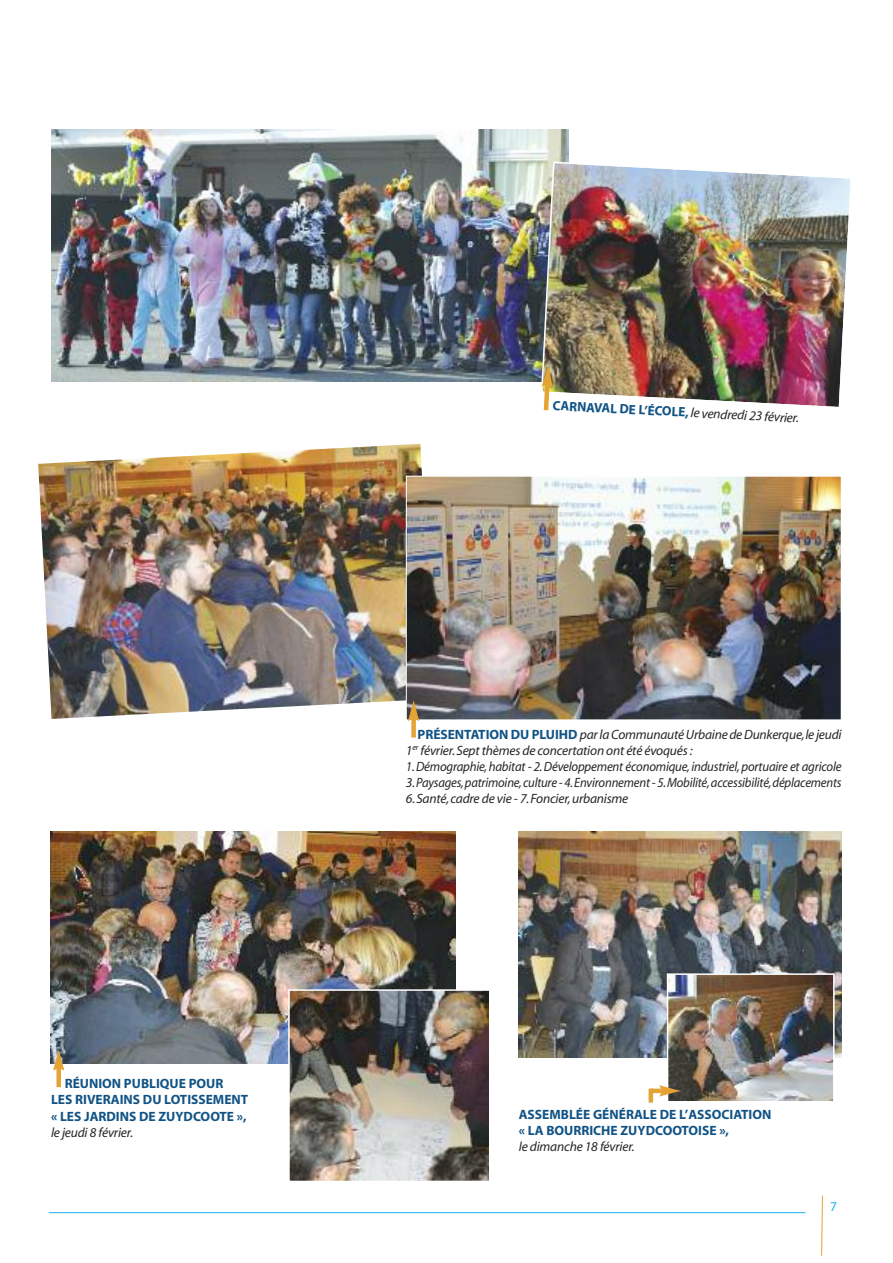
<style>
.page{position:relative;width:893px;height:1263px;background:#fff}
.page>*{position:absolute;margin:0;border:0;box-sizing:border-box;transform-origin:0 0}
.t1{font:italic 13.5px/16.2px "Myriad";letter-spacing:-.015em;color:#272526}
.t2{font:700 13.5px/16.2px "Myriad";color:#115385}
.t3{font:13.5px "Myriad";color:#1ab1ed}
.s1{font-weight:700;font-style:normal;color:#115385}
</style>
<div class="page">
<img style="left:51px;top:129px;width:517px;height:252px">
<img style="left:540px;top:161px;width:311px;height:246px">
<img style="left:38px;top:444px;width:384px;height:274px">
<img style="left:408px;top:478px;width:432px;height:240px">
<div style="left:406px;top:476px;width:436px;height:244px;border:1px solid #fff"></div>
<img style="left:51px;top:831px;width:404px;height:232px">
<img style="left:519px;top:832px;width:323px;height:225px">
<img style="left:291px;top:992px;width:196px;height:187px">
<div style="left:288px;top:989px;width:202px;height:193px;border:2px solid #fff"></div>
<img style="left:670px;top:976px;width:162px;height:123px">
<div style="left:667px;top:973px;width:168px;height:129px;border:2px solid #fff"></div>
<svg style="left:541px;top:366px;width:12px;height:45px"></svg>
<div style="left:411px;top:717px;width:5px;height:20px;background:#e4a334"></div>
<svg style="left:408px;top:700px;width:11px;height:21px"></svg>
<div style="left:56px;top:1067px;width:5px;height:20px;background:#e4a334"></div>
<svg style="left:53px;top:1050px;width:11px;height:21px"></svg>
<div style="left:651px;top:1088px;width:12px;height:5px;background:#e4a334"></div>
<svg style="left:659px;top:1085px;width:21px;height:11px"></svg>
<hr style="left:649px;top:1088px;width:4px;height:14px;background:#e4a334">
<hr style="left:49px;top:1212px;width:756px;height:1px;background:#1ab1ed">
<svg style="left:821px;top:1195px;width:2px;height:61px"></svg>
<p class="t2" style="left:51px;top:1077px;width:199px;text-indent:14px">RÉUNION PUBLIQUE POUR<br>LES RIVERAINS DU LOTISSEMENT « LES JARDINS DE ZUYDCOOTE »,</p>
<p class="t1" style="left:51px;top:1125px;width:84px">le jeudi 8 février.</p>
<p class="t1" style="left:553px;top:398px;width:248px;rotate:3deg"><span class="s1">CARNAVAL DE L’ÉCOLE,</span> le vendredi 23 février.</p>
<p class="t1" style="left:406px;top:727px;width:437px;text-indent:12px"><span class="s1">PRÉSENTATION DU PLUIHD</span> parlaCommunautéUrbainedeDunkerque,le jeudi 1<sup>er</sup> février.Sept thèmes de concertation ont été évoqués :<br>1.Démographie,habitat - 2.Développement économique,industriel,portuaire et agricole 3.Paysages,patrimoine,culture - 4.Environnement- 5.Mobilité,accessibilité,déplacements 6.Santé,cadre de vie - 7.Foncier,urbanisme</p>
<p class="t2" style="left:519px;top:1107px;width:254px">ASSEMBLÉE GÉNÉRALE DE L’ASSOCIATION « LA BOURRICHE ZUYDCOOTOISE »,</p>
<p class="t1" style="left:519px;top:1140px;width:117px">le dimanche 18 février.</p>
<p class="t3" style="left:830px;top:1201px;width:8px">7</p>
</div>
